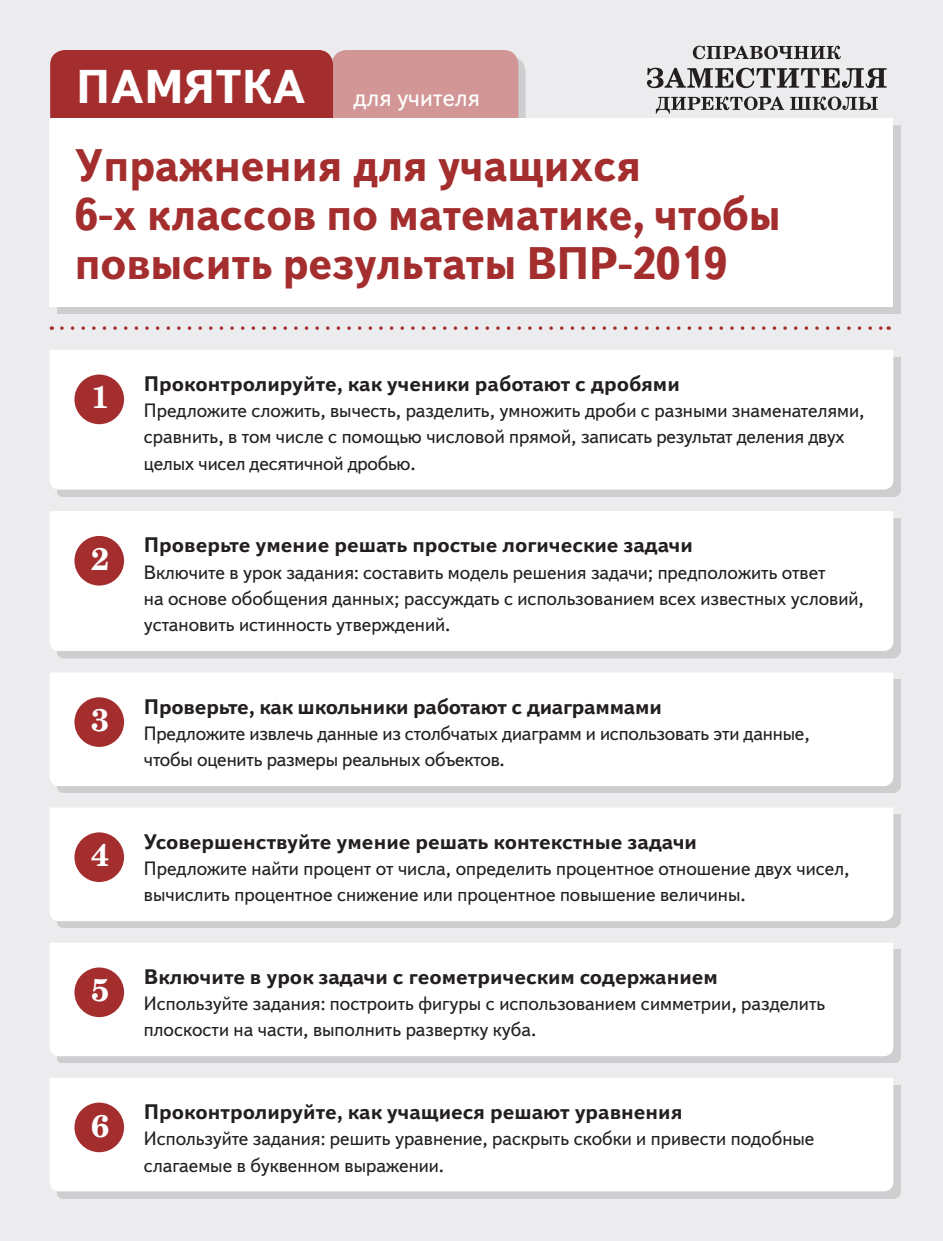
<style>
.page{position:relative;width:943px;height:1241px;background:#fff}
.page>*{position:absolute;margin:0;border:0;box-sizing:border-box;transform-origin:0 0}
.t1{font:700 45.5px/49px "Text Book C";letter-spacing:-.01em;color:#a42d2e}
.t2{font:700 31.5px "Century Schlbk Cyr";color:#fff}
.t3{font:24.5px "Text Book C";color:#fff}
._01{font:700 21px "Textbook New";color:#231f20}
._01-2{font:19.25px/26.2px "Textbook New";color:#231f20}
.s1{font-weight:700;font-size:47.25px}
</style>
<div class="page">
<div style="left:0;top:0;width:943px;height:1240px;background:#ececee"></div>
<svg style="left:62px;top:326px;width:820px;height:4px"></svg>
<div style="left:57px;top:57px;width:843px;height:256px;background:#231f20;opacity:.15"></div>
<div style="left:332px;top:50px;width:186px;height:95px;background:#d29696;border-radius:15px"></div>
<div style="left:50px;top:50px;width:283px;height:95px;background:#a42d2e;border-radius:15px"></div>
<div style="left:50px;top:118px;width:843px;height:188px;background:#fff"></div>
<div style="left:57px;top:356px;width:843px;height:140px;background:#231f20;opacity:.15"></div>
<div style="left:50px;top:350px;width:843px;height:139px;background:#fff"></div>
<div style="left:74px;top:374px;width:50px;height:50px;background:#a42d2e;border-radius:50%"></div>
<div style="left:57px;top:518px;width:843px;height:140px;background:#cecdcf"></div>
<div style="left:50px;top:511px;width:843px;height:140px;background:#fff"></div>
<div style="left:74px;top:536px;width:50px;height:49px;background:#a42d2e;border-radius:50%"></div>
<div style="left:57px;top:679px;width:843px;height:114px;background:#cecdcf"></div>
<div style="left:50px;top:673px;width:843px;height:113px;background:#fff"></div>
<div style="left:74px;top:697px;width:50px;height:49px;background:#a42d2e;border-radius:50%"></div>
<div style="left:57px;top:814px;width:843px;height:114px;background:#cecdcf"></div>
<div style="left:50px;top:808px;width:843px;height:113px;background:#fff"></div>
<div style="left:74px;top:832px;width:50px;height:49px;background:#a42d2e;border-radius:50%"></div>
<div style="left:57px;top:949px;width:843px;height:114px;background:#cecdcf"></div>
<div style="left:50px;top:943px;width:843px;height:113px;background:#fff"></div>
<div style="left:74px;top:967px;width:50px;height:49px;background:#a42d2e;border-radius:50%"></div>
<svg style="left:647px;top:46px;width:239px;height:68px"></svg>
<div style="left:57px;top:1084px;width:843px;height:114px;background:#231f20;opacity:.15"></div>
<div style="left:50px;top:1078px;width:843px;height:113px;background:#fff"></div>
<div style="left:74px;top:1102px;width:50px;height:49px;background:#a42d2e;border-radius:50%"></div>
<p class="t3" style="left:76px;top:84px;width:405px"><span class="s1">ПАМЯТКА</span> для учителя</p>
<p class="t1" style="left:74px;top:141px;width:708px">Упражнения для учащихся<br>6-х классов по математике, чтобы повысить результаты ВПР-2019</p>
<p class="t2" style="left:91px;top:377px;width:20px">1</p>
<p class="t2" style="left:91px;top:538px;width:20px">2</p>
<p class="t2" style="left:91px;top:700px;width:20px">3</p>
<p class="t2" style="left:91px;top:835px;width:20px">4</p>
<p class="t2" style="left:91px;top:970px;width:20px">5</p>
<p class="t2" style="left:91px;top:1105px;width:20px">6</p>
<p class="_01" style="left:144px;top:370px;width:537px">Проконтролируйте, как ученики работают с дробями</p>
<p class="_01-2" style="left:144px;top:397px;width:722px">Предложите сложить, вычесть, разделить, умножить дроби с разными знаменателями, сравнить, в том числе с помощью числовой прямой, записать результат деления двух целых чисел десятичной дробью.</p>
<p class="_01" style="left:144px;top:532px;width:550px">Проверьте умение решать простые логические задачи</p>
<p class="_01-2" style="left:144px;top:558px;width:721px">Включите в урок задания: составить модель решения задачи; предположить ответ<br>на основе обобщения данных; рассуждать с использованием всех известных условий, установить истинность утверждений.</p>
<p class="_01" style="left:144px;top:693px;width:519px">Проверьте, как школьники работают с диаграммами</p>
<p class="_01-2" style="left:144px;top:720px;width:667px">Предложите извлечь данные из столбчатых диаграмм и использовать эти данные, чтобы оценить размеры реальных объектов.</p>
<p class="_01" style="left:144px;top:828px;width:554px">Усовершенствуйте умение решать контекстные задачи</p>
<p class="_01-2" style="left:144px;top:855px;width:707px">Предложите найти процент от числа, определить процентное отношение двух чисел, вычислить процентное снижение или процентное повышение величины.</p>
<p class="_01" style="left:144px;top:963px;width:575px">Включите в урок задачи с геометрическим содержанием</p>
<p class="_01-2" style="left:144px;top:990px;width:683px">Используйте задания: построить фигуры с использованием симметрии, разделить плоскости на части, выполнить развертку куба.</p>
<p class="_01" style="left:144px;top:1098px;width:540px">Проконтролируйте, как учащиеся решают уравнения</p>
<p class="_01-2" style="left:144px;top:1125px;width:672px">Используйте задания: решить уравнение, раскрыть скобки и привести подобные слагаемые в буквенном выражении.</p>
</div>
